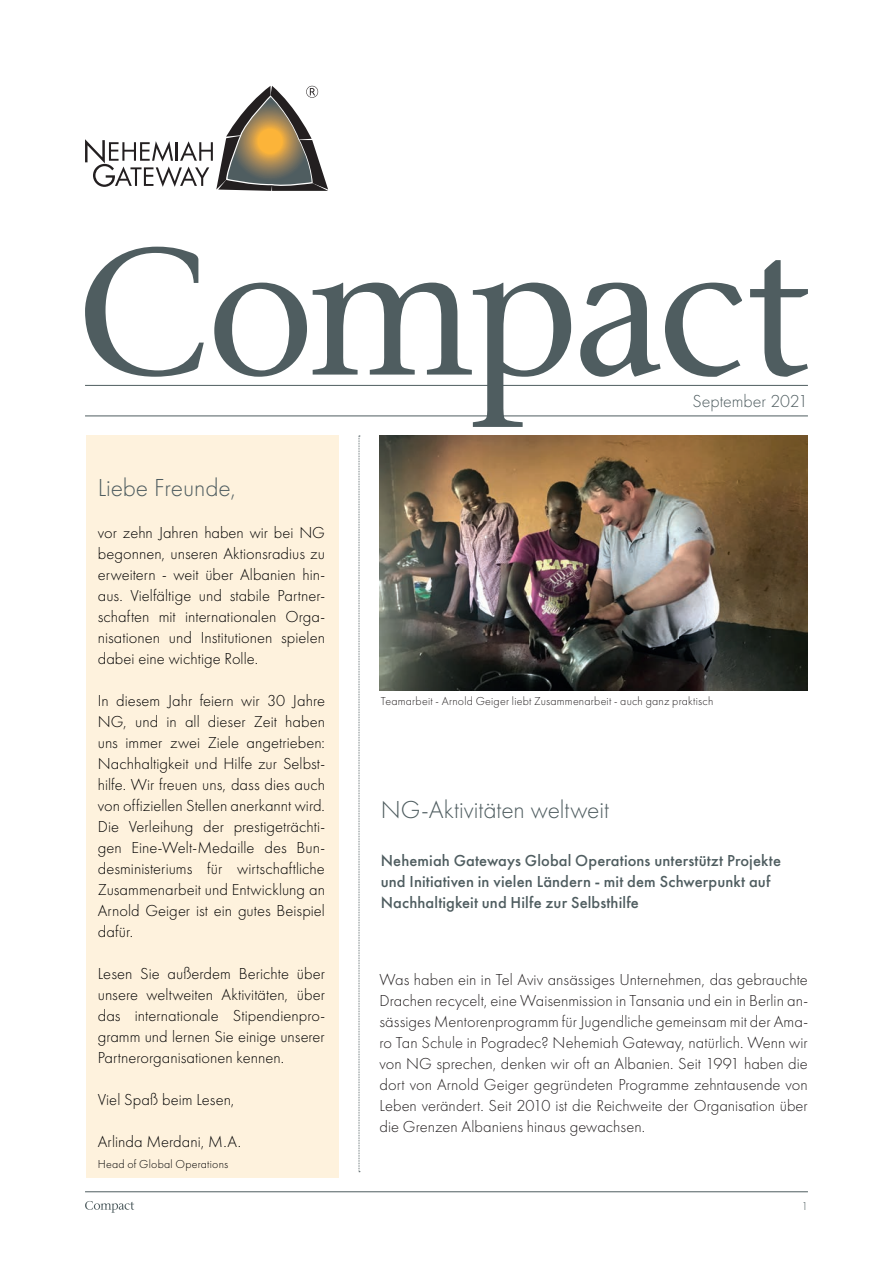
<style>
.page{position:relative;width:893px;height:1263px;background:#fff}
.page>*{position:absolute;margin:0;border:0;box-sizing:border-box;transform-origin:0 0}
.t1{font:300 25.5px "Futura";letter-spacing:-.005em;color:#4f5d60}
.t2{font:300 18px "Futura";letter-spacing:-.005em;color:#4f5d60}
.t3{font:300 16.5px/21px "Futura";color:#000;text-align:justify}
.t4{font:300 16.5px/21px "Futura";color:#231f20;text-align:justify}
.t5{font:500 16.5px/21px "Futura";letter-spacing:.005em;color:#4f5d60}
.t6{font:300 12px "Futura";letter-spacing:.015em;color:#231f20}
.t7{font:300 12px "Futura";letter-spacing:.015em;color:#000}
.t8{font:300 12px "Futura";color:#4f5d60}
</style>
<div class="page">
<svg style="left:85px;top:86px;width:243px;height:105px"></svg>
<hr style="left:85px;top:1191px;width:723px;height:1px;background:#4f5d60">
<svg style="left:85px;top:1201px;width:49px;height:12px"></svg>
<svg style="left:85px;top:247px;width:723px;height:180px"></svg>
<div style="left:86px;top:436px;width:252px;height:742px;background:#fef2dd"></div>
<img style="left:379px;top:436px;width:429px;height:255px">
<svg style="left:359px;top:436px;width:1px;height:736px"></svg>
<h1 class="t1" style="left:98px;top:473px;width:140px">Liebe Freunde,</h1>
<p class="t3" style="left:98px;top:522px;width:229px">vor zehn Jahren haben wir bei NG begonnen, unseren Aktionsradius zu erweitern - weit über Albanien hin&shy;aus. Vielfältige und stabile Partner&shy;schaften mit internationalen Orga&shy;nisationen und Institutionen spielen dabei eine wichtige Rolle.</p>
<p class="t3" style="left:98px;top:690px;width:229px">In diesem Jahr feiern wir 30 Jahre NG, und in all dieser Zeit haben uns immer zwei Ziele angetrieben:<br>Nachhaltigkeit und Hilfe zur Selbst&shy;hilfe. Wir freuen uns, dass dies auch von offiziellen Stellen anerkannt wird.<br>Die Verleihung der prestigeträchti&shy;gen Eine-Welt-Medaille des Bun&shy;desministeriums für wirtschaftliche Zusammenarbeit und Entwicklung an Arnold Geiger ist ein gutes Beispiel dafür.</p>
<p class="t3" style="left:98px;top:963px;width:229px">Lesen Sie außerdem Berichte über unsere weltweiten Aktivitäten, über das internationale Stipendienpro&shy;gramm und lernen Sie einige unserer Partnerorganisationen kennen.</p>
<p class="t3" style="left:98px;top:1089px;width:138px">Viel Spaß beim Lesen,</p>
<p class="t3" style="left:98px;top:1131px;width:145px">Arlinda Merdani, M.A.</p>
<p class="t7" style="left:98px;top:1157px;width:132px">Head of Global Operations</p>
<p class="t2" style="left:692px;top:390px;width:117px">September 2021</p>
<p class="t6" style="left:381px;top:694px;width:334px">Teamarbeit - Arnold Geiger liebt Zusammenarbeit - auch ganz praktisch</p>
<h1 class="t1" style="left:381px;top:795px;width:230px">NG-Aktivitäten weltweit</h1>
<p class="t5" style="left:381px;top:850px;width:402px">Nehemiah Gateways Global Operations unterstützt Projekte und Initiativen in vielen Ländern - mit dem Schwerpunkt auf<br>Nachhaltigkeit und Hilfe zur Selbsthilfe</p>
<p class="t4" style="left:379px;top:969px;width:430px">Was haben ein in Tel Aviv ansässiges Unternehmen, das gebrauchte Drachen recycelt, eine Waisenmission in Tansania und ein in Berlin an&shy;sässiges Mentorenprogramm für Jugendliche gemeinsam mit der Ama&shy;ro Tan Schule in Pogradec? Nehemiah Gateway, natürlich. Wenn wir von NG sprechen, denken wir oft an Albanien. Seit 1991 haben die dort von Arnold Geiger gegründeten Programme zehntausende von Leben verändert. Seit 2010 ist die Reichweite der Organisation über die Grenzen Albaniens hinaus gewachsen.</p>
<p class="t8" style="left:801px;top:1199px;width:8px">1</p>
</div>
